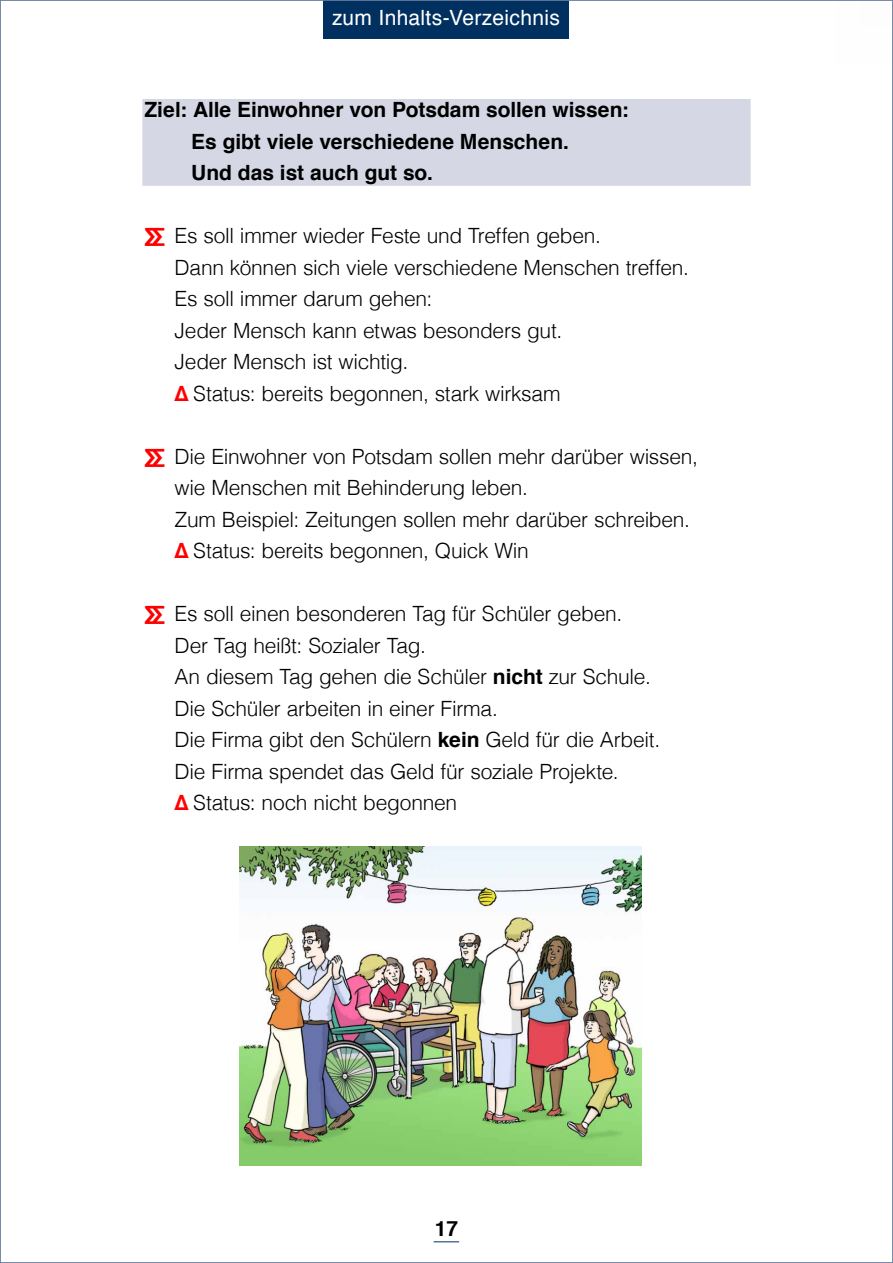
<style>
.page{position:relative;width:893px;height:1263px;background:#fff}
.page>*{position:absolute;margin:0;border:0;box-sizing:border-box;transform-origin:0 0}
.t1{font:300 21px/31.5px "Helvetica";letter-spacing:-.015em;color:#000}
.t2{font:700 21px/31.5px "Helvetica";color:#000}
.t3{font:21px "Helvetica";letter-spacing:.015em;color:#fff}
.s1{font-weight:700;color:#f00}
.s2{font-weight:700}
</style>
<div class="page">
<svg style="left:434px;top:1241px;width:25px;height:1px"></svg>
<div style="left:835px;top:0;width:58px;height:64px;background:#fbfbfb"></div>
<div style="left:323px;top:0;width:246px;height:38px;background:#00305f"></div>
<div style="left:142px;top:99px;width:609px;height:87px;background:#d5d8e4"></div>
<img style="left:240px;top:846px;width:401px;height:320px">
<p class="t3" style="left:332px;top:2px;width:229px">zum Inhalts-Verzeichnis</p>
<p class="t2" style="left:191px;top:94px;width:439px;text-indent:-47px">Ziel: Alle Einwohner von Potsdam sollen wissen:<br>Es gibt viele verschiedene Menschen.<br>Und das ist auch gut so.</p>
<p class="t1" style="left:175px;top:218px;width:516px">Es soll immer wieder Feste und Treffen geben.<br>Dann können sich viele verschiedene Menschen treffen.<br>Es soll immer darum gehen:<br>Jeder Mensch kann etwas besonders gut.<br>Jeder Mensch ist wichtig.<br><span class="s1">∆</span> Status: bereits begonnen, stark wirksam</p>
<p class="t1" style="left:175px;top:439px;width:525px">Die Einwohner von Potsdam sollen mehr darüber wissen, wie Menschen mit Behinderung leben.<br>Zum Beispiel: Zeitungen sollen mehr darüber schreiben. <span class="s1">∆</span> Status: bereits begonnen, Quick Win</p>
<p class="t1" style="left:175px;top:596px;width:487px">Es soll einen besonderen Tag für Schüler geben.<br>Der Tag heißt: Sozialer Tag.<br>An diesem Tag gehen die Schüler <span class="s2">nicht</span> zur Schule.<br>Die Schüler arbeiten in einer Firma.<br>Die Firma gibt den Schülern <span class="s2">kein</span> Geld für die Arbeit.<br>Die Firma spendet das Geld für soziale Projekte.<br><span class="s1">∆</span> Status: noch nicht begonnen</p>
<p class="t2" style="left:435px;top:1213px;width:25px">17</p>
</div>
